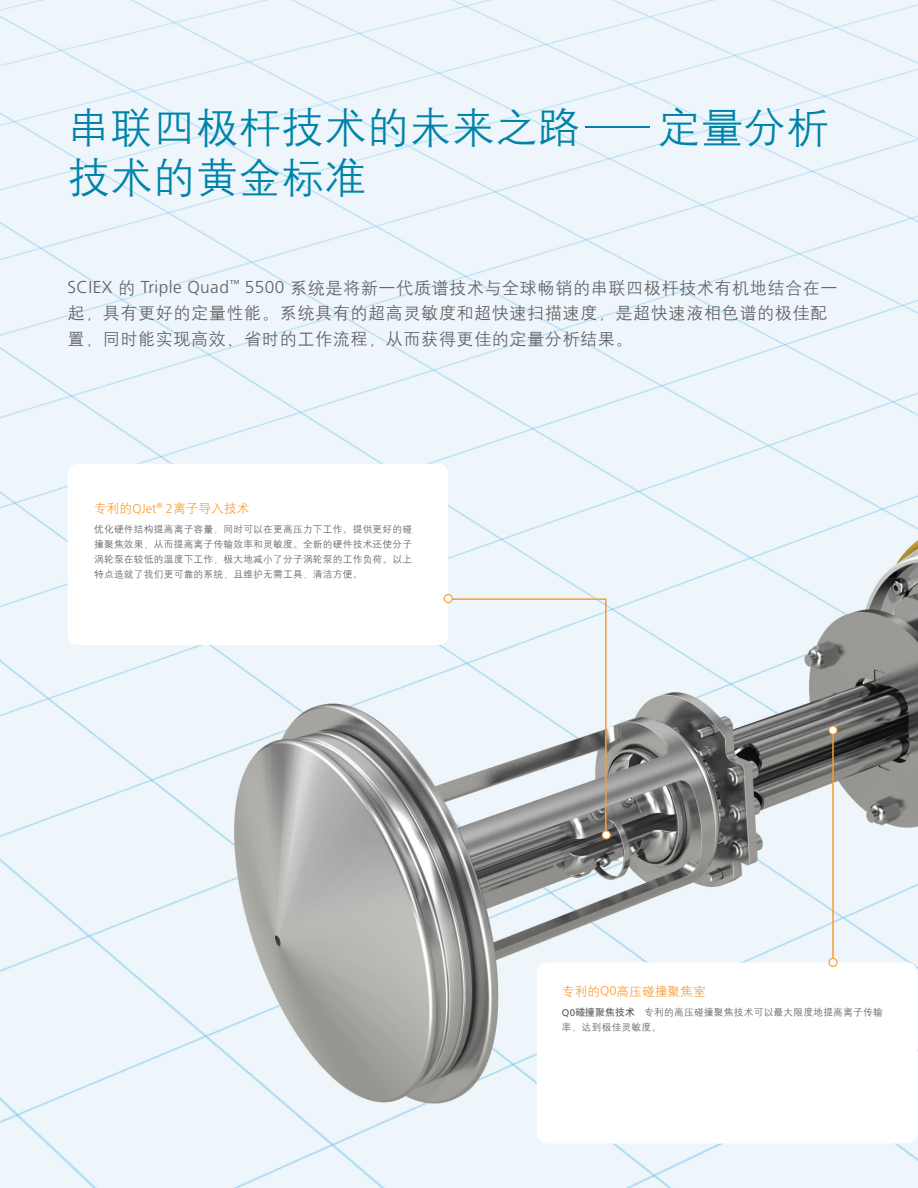
<style>
.page{position:relative;width:918px;height:1188px;background:#fff}
.page>*{position:absolute;margin:0;border:0;box-sizing:border-box;transform-origin:0 0}
.t1{font:42.75px/49.5px "H Yg 2 gj";color:#0083a9}
.t2{font:17.25px/25.5px "H Yg 2 gj";letter-spacing:.025em;color:#5f5f62}
.t3{font:12.75px "H Yg 2 gj";color:#f89d31}
.t4{font:9.75px/15px "H Yg 2 gj";letter-spacing:.02em;color:#5f5f62;text-align:justify}
.s1{font-family:"Frutiger LT Std";font-weight:300}
.s2{font-family:"Frutiger LT Std"}
.s3{font-family:"H Yb 1 gj"}
</style>
<div class="page">
<img style="left:0;top:0;width:918px;height:1188px">
<div style="left:68px;top:464px;width:380px;height:181px;background:#fff;border-radius:11px"></div>
<div style="left:537px;top:962px;width:381px;height:182px;background:#fff;border-radius:11px"></div>
<div style="left:829px;top:726px;width:8px;height:8px;background:#fff;border-radius:50%"></div>
<div style="left:828px;top:726px;width:10px;height:9px;border:1px solid #f89d31;border-radius:50%"></div>
<svg style="left:447px;top:598px;width:160px;height:238px;background:#d6dbdd"></svg>
<div style="left:602px;top:831px;width:8px;height:8px;background:#fff;border-radius:50%"></div>
<div style="left:602px;top:830px;width:9px;height:9px;border:1px solid #f89d31;border-radius:50%"></div>
<div style="left:444px;top:595px;width:8px;height:8px;background:#fff;border-radius:50%"></div>
<div style="left:444px;top:594px;width:9px;height:9px;border:1px solid #f89d31;border-radius:50%"></div>
<hr style="left:832px;top:735px;width:2px;height:227px;background:#f89d31">
<div style="left:829px;top:958px;width:8px;height:8px;background:#fff;border-radius:50%"></div>
<div style="left:828px;top:958px;width:10px;height:9px;border:1px solid #f89d31;border-radius:50%"></div>
<h1 class="t1" style="left:67px;top:102px;width:763px">串联四极杆技术的未来之路—定量分析技术的黄金标准</h1>
<h2 class="t2" style="left:67px;top:275px;width:772px"><span class="s1">SCIEX</span> 的 <span class="s1">Triple Quad</span><sup>™</sup> <span class="s1">5500</span> 系统是将新一代质谱技术与全球畅销的串联四极杆技术有机地结合在一起，具有更好的定量性能。系统具有的超高灵敏度和超快速扫描速度，是超快速液相色谱的极佳配置，同时能实现高效、省时的工作流程，从而获得更佳的定量分析结果。</h2>
<h3 class="t3" style="left:94px;top:502px;width:157px">专利的<span class="s1">QJet</span><sup>®</sup> <span class="s1">2</span>离子导入技术</h3>
<p class="t4" style="left:94px;top:522px;width:320px">优化硬件结构提高离子容量，同时可以在更高压力下工作。提供更好的碰撞聚焦效果，从而提高离子传输效率和灵敏度。全新的硬件技术还使分子涡轮泵在较低的温度下工作，极大地减小了分子涡轮泵的工作负荷。以上特点造就了我们更可靠的系统，且维护无需工具，清洁方便。</p>
<h3 class="t3" style="left:562px;top:984px;width:145px">专利的<span class="s1">Q0</span>高压碰撞聚焦室</h3>
<p class="t4" style="left:562px;top:1005px;width:322px"><span class="s2">Q0</span><span class="s3">碰撞聚焦技术</span> 专利的高压碰撞聚焦技术可以最大限度地提高离子传输率，达到极佳灵敏度。</p>
</div>
